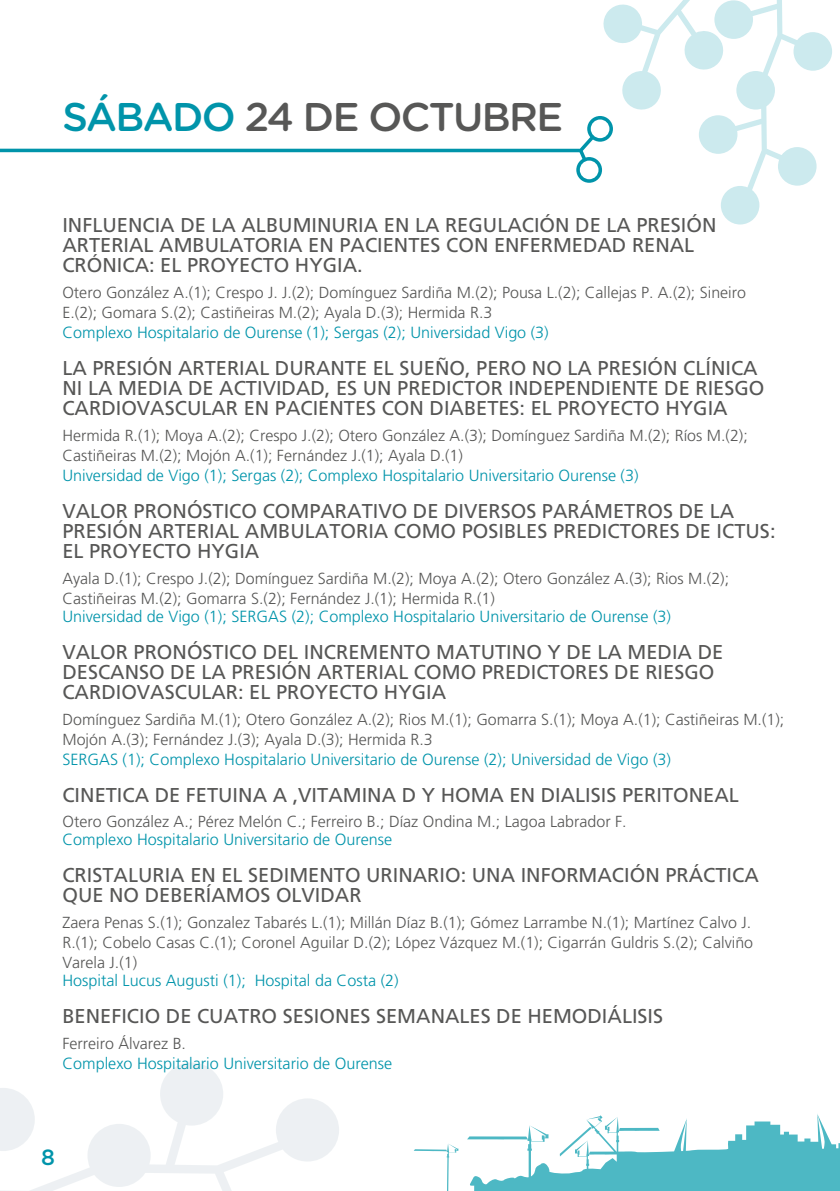
<style>
.page{position:relative;width:840px;height:1191px;background:#fff}
.page>*{position:absolute;margin:0;border:0;box-sizing:border-box;transform-origin:0 0}
.t1{font:500 40px "Gotham Rounded";letter-spacing:-.04em;color:#575756}
.t2{font:500 22px "Gotham Rounded";color:#0094aa}
.t3{font:20px/20px "Frutiger";color:#575756}
.t4{font:300 16.2px "Frutiger";color:#0094aa}
.t5{font:300 16px/20px "Frutiger";color:#575756}
.s1{color:#0094aa}
</style>
<div class="page">
<svg style="left:0;top:0;width:831px;height:225px"></svg>
<svg style="left:0;top:1063px;width:339px;height:128px"></svg>
<svg style="left:414px;top:1114px;width:425px;height:77px"></svg>
<h1 class="t1" style="left:62px;top:88px;width:502px"><span class="s1">SÁBADO</span> 24 DE OCTUBRE</h1>
<p class="t3" style="left:62px;top:216px;width:655px">INFLUENCIA DE LA ALBUMINURIA EN LA REGULACIÓN DE LA PRESIÓN<br>ARTERIAL AMBULATORIA EN PACIENTES CON ENFERMEDAD RENAL<br>CRÓNICA: EL PROYECTO HYGIA.</p>
<p class="t5" style="left:62px;top:283px;width:684px">Otero González A.(1); Crespo J. J.(2); Domínguez Sardiña M.(2); Pousa L.(2); Callejas P. A.(2); Sineiro<br>E.(2); Gomara S.(2); Castiñeiras M.(2); Ayala D.(3); Hermida R.3</p>
<p class="t4" style="left:62px;top:323px;width:487px">Complexo Hospitalario de Ourense (1); Sergas (2); Universidad Vigo (3)</p>
<p class="t3" style="left:62px;top:358px;width:703px">LA PRESIÓN ARTERIAL DURANTE EL SUEÑO, PERO NO LA PRESIÓN CLÍNICA<br>NI LA MEDIA DE ACTIVIDAD, ES UN PREDICTOR INDEPENDIENTE DE RIESGO<br>CARDIOVASCULAR EN PACIENTES CON DIABETES: EL PROYECTO HYGIA</p>
<p class="t5" style="left:62px;top:425px;width:686px">Hermida R.(1); Moya A.(2); Crespo J.(2); Otero González A.(3); Domínguez Sardiña M.(2); Ríos M.(2);<br>Castiñeiras M.(2); Mojón A.(1); Fernández J.(1); Ayala D.(1)</p>
<p class="t4" style="left:62px;top:466px;width:577px">Universidad de Vigo (1); Sergas (2); Complexo Hospitalario Universitario Ourense (3)</p>
<p class="t3" style="left:62px;top:501px;width:714px">VALOR PRONÓSTICO COMPARATIVO DE DIVERSOS PARÁMETROS DE LA<br>PRESIÓN ARTERIAL AMBULATORIA COMO POSIBLES PREDICTORES DE ICTUS:<br>EL PROYECTO HYGIA</p>
<p class="t5" style="left:62px;top:568px;width:667px">Ayala D.(1); Crespo J.(2); Domínguez Sardiña M.(2); Moya A.(2); Otero González A.(3); Rios M.(2);<br>Castiñeiras M.(2); Gomarra S.(2); Fernández J.(1); Hermida R.(1)</p>
<p class="t4" style="left:62px;top:607px;width:609px">Universidad de Vigo (1); SERGAS (2); Complexo Hospitalario Universitario de Ourense (3)</p>
<p class="t3" style="left:62px;top:642px;width:662px">VALOR PRONÓSTICO DEL INCREMENTO MATUTINO Y DE LA MEDIA DE<br>DESCANSO DE LA PRESIÓN ARTERIAL COMO PREDICTORES DE RIESGO<br>CARDIOVASCULAR: EL PROYECTO HYGIA</p>
<p class="t5" style="left:62px;top:709px;width:723px">Domínguez Sardiña M.(1); Otero González A.(2); Rios M.(1); Gomarra S.(1); Moya A.(1); Castiñeiras M.(1);<br>Mojón A.(3); Fernández J.(3); Ayala D.(3); Hermida R.3</p>
<p class="t4" style="left:62px;top:750px;width:609px">SERGAS (1); Complexo Hospitalario Universitario de Ourense (2); Universidad de Vigo (3)</p>
<p class="t3" style="left:62px;top:784px;width:677px">CINETICA DE FETUINA A ,VITAMINA D Y HOMA EN DIALISIS PERITONEAL</p>
<p class="t5" style="left:62px;top:812px;width:565px">Otero González A.; Pérez Melón C.; Ferreiro B.; Díaz Ondina M.; Lagoa Labrador F.</p>
<p class="t4" style="left:62px;top:830px;width:331px">Complexo Hospitalario Universitario de Ourense</p>
<p class="t3" style="left:62px;top:865px;width:697px">CRISTALURIA EN EL SEDIMENTO URINARIO: UNA INFORMACIÓN PRÁCTICA<br>QUE NO DEBERÍAMOS OLVIDAR</p>
<p class="t5" style="left:62px;top:913px;width:692px;text-align:justify">Zaera Penas S.(1); Gonzalez Tabarés L.(1); Millán Díaz B.(1); Gómez Larrambe N.(1); Martínez Calvo J.<br>R.(1); Cobelo Casas C.(1); Coronel Aguilar D.(2); López Vázquez M.(1); Cigarrán Guldris S.(2); Calviño Varela J.(1)</p>
<p class="t4" style="left:62px;top:971px;width:337px">Hospital Lucus Augusti (1); Hospital da Costa (2)</p>
<p class="t3" style="left:62px;top:1006px;width:602px">BENEFICIO DE CUATRO SESIONES SEMANALES DE HEMODIÁLISIS</p>
<p class="t5" style="left:62px;top:1033px;width:125px">Ferreiro Álvarez B.</p>
<p class="t4" style="left:62px;top:1054px;width:331px">Complexo Hospitalario Universitario de Ourense</p>
<h2 class="t2" style="left:41px;top:1141px;width:15px">8</h2>
</div>
